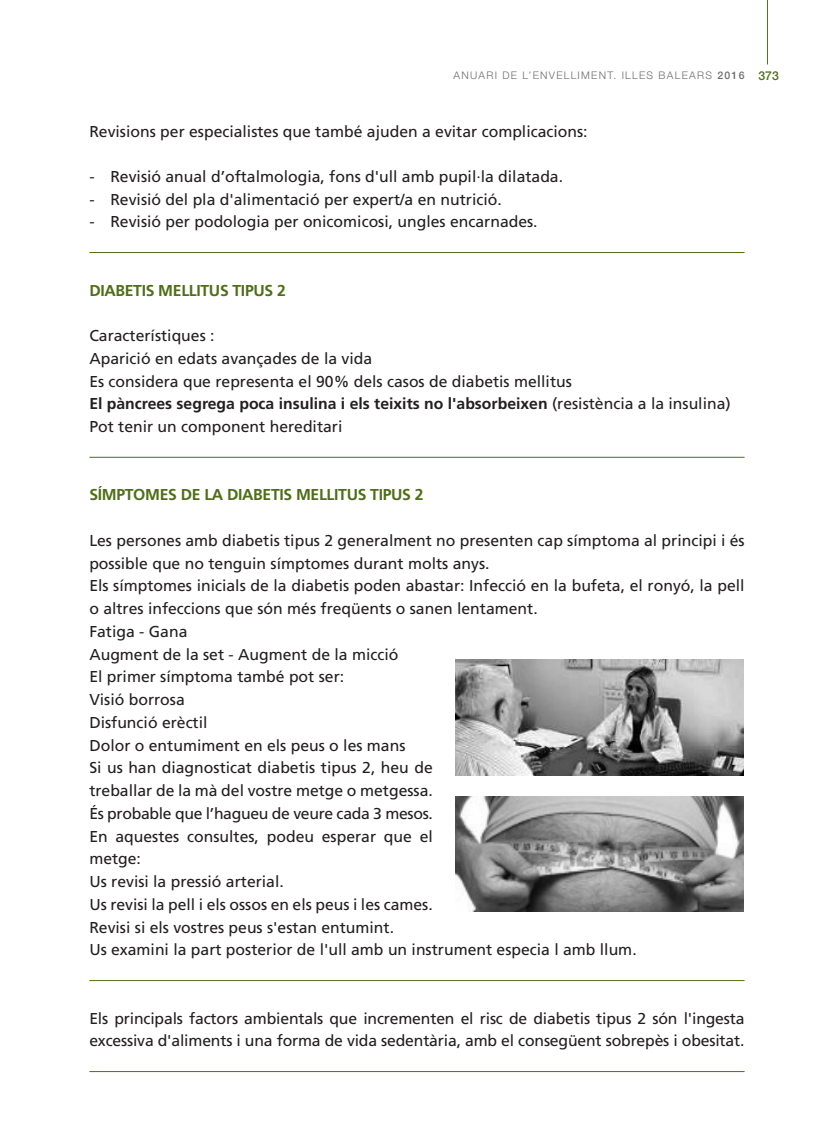
<style>
.page{position:relative;width:819px;height:1141px;background:#fff}
.page>*{position:absolute;margin:0;border:0;box-sizing:border-box;transform-origin:0 0}
.t1{font:15.75px/22.8px "Frutiger LT Std";color:#231f20}
.t2{font:700 15.75px "Frutiger LT Std";letter-spacing:-.02em;color:#4e6e17}
.t3{font:300 10.5px "Helvetica Neue LT Std";letter-spacing:.12em;color:#6c6d70}
.s1{font-weight:500}
.s2{font-weight:500;font-size:12.25px;color:#4e6e17}
.s3{font-weight:700}
</style>
<div class="page">
<hr style="left:767px;top:0;width:1px;height:64px;background:#4e6e17">
<hr style="left:89px;top:252px;width:655px;height:1px;background:#4e6e17">
<hr style="left:89px;top:457px;width:655px;height:1px;background:#4e6e17">
<hr style="left:89px;top:980px;width:655px;height:1px;background:#4e6e17">
<hr style="left:89px;top:1071px;width:655px;height:1px;background:#4e6e17">
<img style="left:455px;top:660px;width:288px;height:115px">
<img style="left:455px;top:796px;width:288px;height:115px">
<p class="t3" style="left:453px;top:69px;width:327px">ANUARI DE L’ENVELLIMENT. ILLES BALEARS <span class="s1">2016</span> <span class="s2">373</span></p>
<p class="t1" style="left:89px;top:120px;width:500px">Revisions per especialistes que també ajuden a evitar complicacions:</p>
<p class="t1" style="left:89px;top:165px;width:475px">- Revisió anual d’oftalmologia, fons d'ull amb pupil·la dilatada.</p>
<p class="t1" style="left:89px;top:188px;width:414px">- Revisió del pla d'alimentació per expert/a en nutrició.</p>
<p class="t1" style="left:89px;top:211px;width:450px">- Revisió per podologia per onicomicosi, ungles encarnades.</p>
<p class="t2" style="left:89px;top:281px;width:198px">DIABETIS MELLITUS TIPUS 2</p>
<p class="t1" style="left:89px;top:324px;width:642px">Característiques :<br>Aparició en edats avançades de la vida<br>Es considera que representa el 90% dels casos de diabetis mellitus<br><span class="s3">El pàncrees segrega poca insulina i els teixits no l'absorbeixen</span> (resistència a la insulina)<br>Pot tenir un component hereditari</p>
<p class="t2" style="left:89px;top:486px;width:336px">SÍMPTOMES DE LA DIABETIS MELLITUS TIPUS 2</p>
<p class="t1" style="left:89px;top:529px;width:656px">Les persones amb diabetis tipus 2 generalment no presenten cap símptoma al principi i és possible que no tenguin símptomes durant molts anys.<br>Els símptomes inicials de la diabetis poden abastar: Infecció en la bufeta, el ronyó, la pell o altres infeccions que són més freqüents o sanen lentament.<br>Fatiga - Gana<br>Augment de la set - Augment de la micció<br>El primer símptoma també pot ser:<br>Visió borrosa<br>Disfunció erèctil<br>Dolor o entumiment en els peus o les mans<br>Si us han diagnosticat diabetis tipus 2, heu de<br>treballar de la mà del vostre metge o metgessa.<br>És probable que l’hagueu de veure cada 3 mesos.<br>En aquestes consultes, podeu esperar que el<br>metge:<br>Us revisi la pressió arterial.<br>Us revisi la pell i els ossos en els peus i les cames.<br>Revisi si els vostres peus s'estan entumint.<br>Us examini la part posterior de l'ull amb un instrument especia l amb llum.</p>
<p class="t1" style="left:89px;top:1007px;width:656px">Els principals factors ambientals que incrementen el risc de diabetis tipus 2 són l'ingesta excessiva d'aliments i una forma de vida sedentària, amb el consegüent sobrepès i obesitat.</p>
</div>
